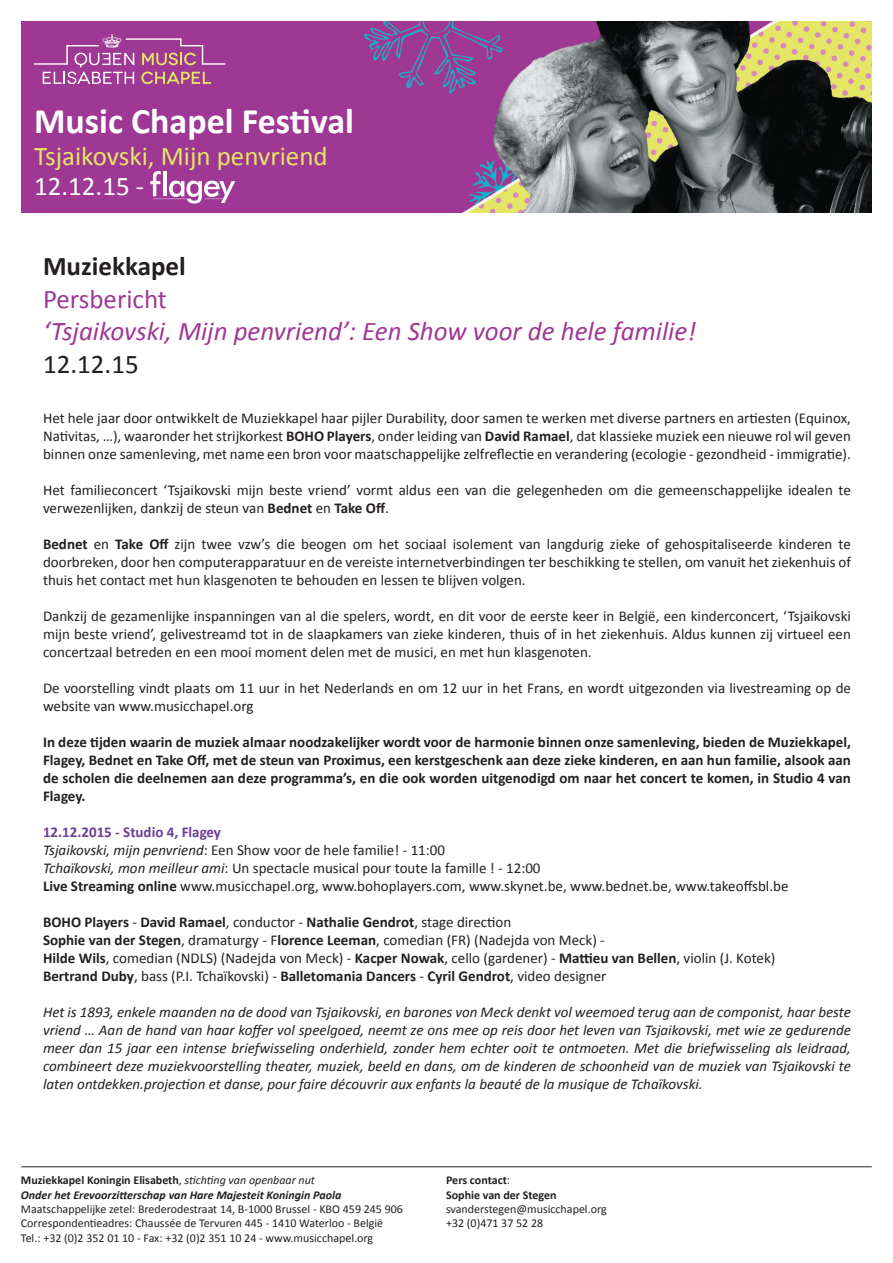
<style>
.page{position:relative;width:893px;height:1263px;background:#fff}
.page>*{position:absolute;margin:0;border:0;box-sizing:border-box;transform-origin:0 0}
.t1{font:700 36px "Calibri";color:#fff}
.t2{font:italic 27px "Calibri";color:#9f3795}
.t3{font:27px "Calibri";color:#e5e665}
.t4{font:700 27px "Calibri";color:#231f20}
.t5{font:27px "Calibri";color:#9f3795}
.t6{font:27px "Calibri";color:#fff}
.t7{font:27px "Calibri";color:#231f20}
.t8{font:15px/18px "Calibri";color:#231f20}
.t9{font:italic 15px/18px "Calibri";color:#231f20;text-align:justify}
.t10{font:700 15px/18px "Calibri";color:#231f20;text-align:justify}
.t11{font:12px/14.4px "Calibri";color:#231f20}
.t12{font:italic 700 12px/14.4px "Calibri";color:#231f20}
.t13{font:700 12px/14.4px "Calibri";color:#231f20}
.s1{font-weight:700}
.s2{font-weight:700;color:#6b3e98}
.s3{font-style:italic}
.s4{font-style:normal}
.s5{font-weight:400;font-style:normal}
.s6{font-weight:400}
</style>
<div class="page">
<img style="left:22px;top:21px;width:850px;height:192px">
<svg style="left:34px;top:34px;width:191px;height:50px;background:#ad569c"></svg>
<hr style="left:21px;top:1166px;width:851px;height:1px;background:#231f20">
<svg style="left:150px;top:171px;width:85px;height:33px"></svg>
<h1 class="t1" style="left:34px;top:98px;width:322px">Music Chapel Festival</h1>
<h2 class="t3" style="left:34px;top:139px;width:295px">Tsjaikovski, Mijn penvriend</h2>
<h2 class="t6" style="left:34px;top:169px;width:112px">12.12.15 -</h2>
<h2 class="t4" style="left:43px;top:250px;width:144px">Muziekkapel</h2>
<h2 class="t5" style="left:43px;top:282px;width:125px">Persbericht</h2>
<h2 class="t2" style="left:43px;top:314px;width:655px">‘Tsjaikovski, Mijn penvriend’: Een Show voor de hele familie!</h2>
<h2 class="t7" style="left:43px;top:347px;width:97px">12.12.15</h2>
<p class="t8" style="left:43px;top:408px;width:809px;text-align:justify">Het hele jaar door ontwikkelt de Muziekkapel haar pijler Durability, door samen te werken met diverse partners en artiesten (Equinox, Nativitas, …), waaronder het strijkorkest <span class="s1">BOHO Players</span>, onder leiding van <span class="s1">David Ramael</span>, dat klassieke muziek een nieuwe rol wil geven binnen onze samenleving, met name een bron voor maatschappelijke zelfreflectie en verandering (ecologie - gezondheid - immigratie).</p>
<p class="t8" style="left:43px;top:480px;width:809px">Het familieconcert ‘Tsjaikovski mijn beste vriend’ vormt aldus een van die gelegenheden om die gemeenschappelijke idealen te verwezenlijken, dankzij de steun van <span class="s1">Bednet</span> en <span class="s1">Take Off</span>.</p>
<p class="t8" style="left:43px;top:534px;width:809px;text-align:justify"><span class="s1">Bednet</span> en <span class="s1">Take Off</span> zijn twee vzw’s die beogen om het sociaal isolement van langdurig zieke of gehospitaliseerde kinderen te doorbreken, door hen computerapparatuur en de vereiste internetverbindingen ter beschikking te stellen, om vanuit het ziekenhuis of thuis het contact met hun klasgenoten te behouden en lessen te blijven volgen.</p>
<p class="t8" style="left:43px;top:606px;width:809px;text-align:justify">Dankzij de gezamenlijke inspanningen van al die spelers, wordt, en dit voor de eerste keer in België, een kinderconcert, ‘Tsjaikovski mijn beste vriend’, gelivestreamd tot in de slaapkamers van zieke kinderen, thuis of in het ziekenhuis. Aldus kunnen zij virtueel een concertzaal betreden en een mooi moment delen met de musici, en met hun klasgenoten.</p>
<p class="t8" style="left:43px;top:678px;width:809px">De voorstelling vindt plaats om 11 uur in het Nederlands en om 12 uur in het Frans, en wordt uitgezonden via livestreaming op de website van www.musicchapel.org</p>
<p class="t10" style="left:43px;top:732px;width:809px">In deze tijden waarin de muziek almaar noodzakelijker wordt voor de harmonie binnen onze samenleving, bieden de Muziekkapel, Flagey, Bednet en Take Off, met de steun van Proximus, een kerstgeschenk aan deze zieke kinderen, en aan hun familie, alsook aan de scholen die deelnemen aan deze programma’s, en die ook worden uitgenodigd om naar het concert te komen, in Studio 4 van Flagey.</p>
<p class="t8" style="left:43px;top:822px;width:747px"><span class="s2">12.12.2015 - Studio 4, Flagey<br></span><span class="s3">Tsjaikovski, mijn penvriend</span>: Een Show voor de hele familie! - 11:00<br><span class="s3">Tchaïkovski, mon meilleur ami</span>: Un spectacle musical pour toute la famille ! - 12:00<br><span class="s1">Live Streaming online</span> www.musicchapel.org, www.bohoplayers.com, www.skynet.be, www.bednet.be, www.takeoffsbl.be</p>
<p class="t8" style="left:43px;top:912px;width:734px"><span class="s1">BOHO Players</span> - <span class="s1">David Ramael</span>, conductor - <span class="s1">Nathalie Gendrot</span>, stage direction<br><span class="s1">Sophie van der Stegen</span>, dramaturgy - F<span class="s1">lorence Leeman</span>, comedian (FR) (Nadejda von Meck) -<br><span class="s1">Hilde Wils</span>, comedian (NDLS) (Nadejda von Meck) - <span class="s1">Kacper Nowak</span>, cello (gardener) - <span class="s1">Mattieu van Bellen</span>, violin (J. Kotek)<br><span class="s1">Bertrand Duby</span>, bass (P.I. Tchaïkovski) - <span class="s1">Balletomania Dancers</span> - <span class="s1">Cyril Gendrot</span>, video designer</p>
<p class="t9" style="left:43px;top:1002px;width:809px">Het is 1893, enkele maanden na de dood van Tsjaikovski, en barones von Meck denkt vol weemoed terug aan de componist, haar beste vriend … Aan de hand van haar koffer vol speelgoed, neemt ze ons mee op reis door het leven van Tsjaikovski, met wie ze gedurende meer dan 15 jaar een intense briefwisseling onderhield, zonder hem echter ooit te ontmoeten. Met die briefwisseling als leidraad, combineert deze muziekvoorstelling theater, muziek, beeld en dans, om de kinderen de schoonheid van de muziek van Tsjaikovski te laten ontdekken.projection et danse, pour faire découvrir aux enfants la beauté de la musique de Tchaïkovski.</p>
<p class="t12" style="left:21px;top:1172px;width:322px"><span class="s4">Muziekkapel Koningin Elisabeth</span><span class="s5">,</span> <span class="s6">stichting van openbaar nut<br></span>Onder het Erevoorzitterschap van Hare Majesteit Koningin Paola</p>
<p class="t11" style="left:21px;top:1201px;width:384px">Maatschappelijke zetel: Brederodestraat 14, B-1000 Brussel - KBO 459 245 906<br>Correspondentieadres: Chaussée de Tervuren 445 - 1410 Waterloo - België<br>Tel.: +32 (0)2 352 01 10 - Fax: +32 (0)2 351 10 24 - www.musicchapel.org</p>
<p class="t13" style="left:446px;top:1172px;width:112px">Pers contact<span class="s6">:<br></span>Sophie van der Stegen</p>
<p class="t11" style="left:446px;top:1201px;width:162px">svanderstegen@musicchapel.org +32 (0)471 37 52 28</p>
</div>
